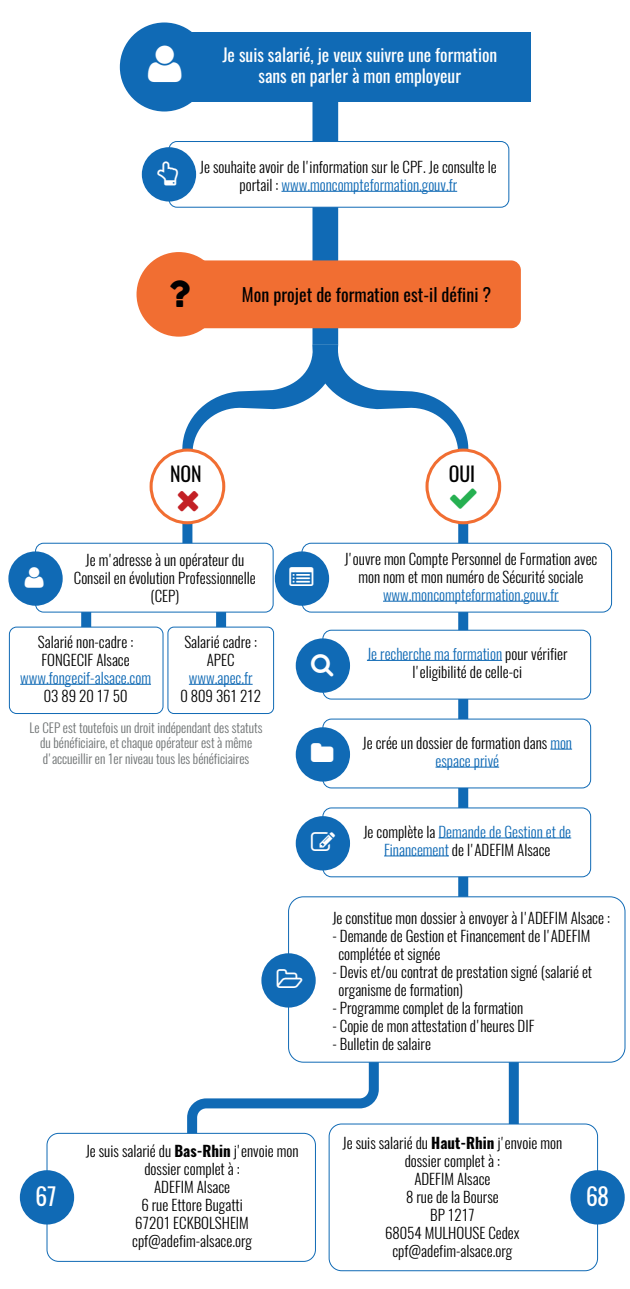
<style>
.page{position:relative;width:630px;height:1289px;background:#fff}
.page>*{position:absolute;margin:0;border:0;box-sizing:border-box;transform-origin:0 0}
.t1{font:23.7px "Oswald";color:#fff}
.t2{font:19.9px "Oswald";color:#000001}
.t3{font:18px "Oswald";color:#000001}
.t4{font:17.6px/21.1px "Oswald";color:#fff;text-align:center}
.t5{font:300 15px/18px "Oswald";color:#000001;text-align:center}
.t6{font:300 15px/18px "Oswald";color:#106ab5;text-align:center}
.t7{font:300 13px/15.6px "Oswald";color:#6d7172;text-align:center}
.s1{color:#106ab5}
.s2{font-weight:700}
.s3{color:#000001}
</style>
<div class="page">
<div style="left:182px;top:453px;width:10px;height:126px;background:#106ab5"></div>
<div style="left:81px;top:571px;width:10px;height:126px;background:#106ab5"></div>
<div style="left:216px;top:571px;width:10px;height:126px;background:#106ab5"></div>
<div style="left:312px;top:302px;width:26px;height:43px;background:#106ab5"></div>
<div style="left:458px;top:453px;width:10px;height:550px;background:#106ab5"></div>
<svg style="left:182px;top:345px;width:286px;height:108px"></svg>
<div style="left:509px;top:997px;width:10px;height:199px;background:#106ab5"></div>
<svg style="left:182px;top:959px;width:202px;height:248px"></svg>
<div style="left:36px;top:543px;width:237px;height:69px;background:#fff;border-radius:8px"></div>
<div style="left:35px;top:543px;width:239px;height:69px;border:1px solid #106ab5;border-radius:8px"></div>
<div style="left:8px;top:551px;width:55px;height:55px;background:#106ab5;border-radius:50%"></div>
<div style="left:302px;top:543px;width:310px;height:69px;background:#fff;border-radius:9px"></div>
<div style="left:302px;top:543px;width:310px;height:69px;border:1px solid #106ab5;border-radius:9px"></div>
<div style="left:275px;top:551px;width:54px;height:55px;background:#106ab5;border-radius:50%"></div>
<hr style="left:383px;top:601px;width:176px;height:1px;background:#106ab5">
<div style="left:323px;top:630px;width:268px;height:69px;background:#fff;border-radius:9px"></div>
<div style="left:322px;top:630px;width:269px;height:69px;border:1px solid #106ab5;border-radius:9px"></div>
<div style="left:296px;top:638px;width:54px;height:55px;background:#106ab5;border-radius:50%"></div>
<hr style="left:367px;top:660px;width:135px;height:1px;background:#106ab5">
<div style="left:323px;top:719px;width:268px;height:69px;background:#fff;border-radius:9px"></div>
<div style="left:322px;top:718px;width:269px;height:70px;border:1px solid #106ab5;border-radius:9px"></div>
<div style="left:296px;top:727px;width:54px;height:54px;background:#106ab5;border-radius:50%"></div>
<svg style="left:550px;top:749px;width:22px;height:1px"></svg>
<hr style="left:436px;top:767px;width:63px;height:1px;background:#106ab5">
<div style="left:323px;top:808px;width:268px;height:69px;background:#fff;border-radius:9px"></div>
<div style="left:322px;top:807px;width:269px;height:70px;border:1px solid #106ab5;border-radius:9px"></div>
<div style="left:296px;top:816px;width:54px;height:54px;background:#106ab5;border-radius:50%"></div>
<hr style="left:439px;top:838px;width:132px;height:1px;background:#106ab5">
<hr style="left:384px;top:856px;width:65px;height:1px;background:#106ab5">
<div style="left:289px;top:897px;width:336px;height:165px;background:#fff;border-radius:15px"></div>
<div style="left:288px;top:896px;width:337px;height:166px;border:1px solid #106ab5;border-radius:15px"></div>
<div style="left:261px;top:953px;width:55px;height:54px;background:#106ab5;border-radius:50%"></div>
<div style="left:47px;top:1133px;width:268px;height:128px;background:#fff;border-radius:12px"></div>
<div style="left:47px;top:1133px;width:269px;height:129px;border:1px solid #106ab5;border-radius:12px"></div>
<div style="left:20px;top:1170px;width:54px;height:54px;background:#106ab5;border-radius:50%"></div>
<div style="left:329px;top:1124px;width:269px;height:146px;background:#fff;border-radius:13px"></div>
<div style="left:329px;top:1123px;width:269px;height:148px;border:1px solid #106ab5;border-radius:13px"></div>
<div style="left:570px;top:1170px;width:55px;height:54px;background:#106ab5;border-radius:50%"></div>
<div style="left:9px;top:627px;width:154px;height:86px;background:#fff;border-radius:7px"></div>
<div style="left:9px;top:627px;width:154px;height:87px;border:1px solid #106ab5;border-radius:7px"></div>
<hr style="left:20px;top:684px;width:131px;height:1px;background:#106ab5">
<div style="left:168px;top:627px;width:106px;height:86px;background:#fff;border-radius:6px"></div>
<div style="left:167px;top:627px;width:107px;height:87px;border:1px solid #106ab5;border-radius:6px"></div>
<hr style="left:189px;top:684px;width:64px;height:1px;background:#106ab5">
<div style="left:312px;top:82px;width:26px;height:200px;background:#106ab5"></div>
<div style="left:169px;top:141px;width:340px;height:66px;background:#fff;border-radius:8px"></div>
<div style="left:168px;top:141px;width:341px;height:67px;border:1px solid #106ab5;border-radius:8px"></div>
<hr style="left:281px;top:191px;width:176px;height:1px;background:#106ab5">
<div style="left:142px;top:147px;width:54px;height:54px;background:#106ab5;border-radius:50%"></div>
<div style="left:192px;top:260px;width:329px;height:68px;background:#f16e32;border-radius:10px"></div>
<div style="left:137px;top:252px;width:84px;height:85px;background:#f16e32;border-radius:50%"></div>
<div style="left:427px;top:450px;width:73px;height:73px;background:#fff;border-radius:50%"></div>
<div style="left:425px;top:448px;width:76px;height:76px;border:3px solid #f16e32;border-radius:50%"></div>
<div style="left:151px;top:450px;width:73px;height:73px;background:#fff;border-radius:50%"></div>
<div style="left:150px;top:448px;width:75px;height:76px;border:3px solid #f16e32;border-radius:50%"></div>
<div style="left:174px;top:32px;width:357px;height:70px;background:#106ab5"></div>
<div style="left:120px;top:22px;width:89px;height:89px;background:#106ab5;border-radius:50%"></div>
<p class="t4" style="left:222px;top:44px;width:276px">Je suis salarié, je veux suivre une formation sans en parler à mon employeur</p>
<p class="t5" style="left:200px;top:158px;width:298px">Je souhaite avoir de l'information sur le CPF. Je consulte le portail : <span class="s1">www.moncompteformation.gouv.fr</span></p>
<p class="t3" style="left:242px;top:282px;width:251px">Mon projet de formation est-il défini ?</p>
<h2 class="t2" style="left:170px;top:460px;width:33px">NON</h2>
<h2 class="t2" style="left:449px;top:460px;width:28px">OUI</h2>
<p class="t5" style="left:74px;top:551px;width:184px">Je m'adresse à un opérateur du<br>Conseil en évolution Professionnelle (CEP)</p>
<p class="t5" style="left:344px;top:550px;width:255px">J'ouvre mon Compte Personnel de Formation avec mon nom et mon numéro de Sécurité sociale</p>
<p class="t6" style="left:383px;top:586px;width:177px">www.moncompteformation.gouv.fr</p>
<p class="t5" style="left:38px;top:633px;width:97px;text-align:left">Salarié non-cadre :<br>FONGECIF Alsace</p>
<p class="t6" style="left:20px;top:669px;width:132px">www.fongecif-alsace.com</p>
<p class="t5" style="left:44px;top:687px;width:85px">03 89 20 17 50</p>
<p class="t5" style="left:184px;top:633px;width:74px">Salarié cadre :<br>APEC</p>
<p class="t6" style="left:189px;top:669px;width:65px">www.apec.fr</p>
<p class="t5" style="left:181px;top:687px;width:82px">0 809 361 212</p>
<p class="t7" style="left:30px;top:720px;width:235px">Le CEP est toutefois un droit indépendant des statuts du bénéficiaire, et chaque opérateur est à même d'accueillir en 1er niveau tous les bénéficiaires</p>
<h1 class="t1" style="left:35px;top:1180px;width:22px">67</h1>
<p class="t5" style="left:86px;top:1141px;width:214px">Je suis salarié du <span class="s2">Bas-Rhin</span> j'envoie mon dossier complet à :<br>ADEFIM Alsace<br>6 rue Ettore Bugatti<br>67201 ECKBOLSHEIM cpf@adefim-alsace.org</p>
<p class="t5" style="left:367px;top:645px;width:202px"><span class="s1">Je recherche ma formation</span> pour vérifier l'eligibilité de celle-ci</p>
<p class="t5" style="left:363px;top:734px;width:211px">Je crée un dossier de formation dans <span class="s1">mon espace privé</span></p>
<p class="t6" style="left:363px;top:822px;width:209px"><span class="s3">Je complète la</span> Demande de Gestion et de<br>Financement <span class="s3">de l'ADEFIM Alsace</span></p>
<p class="t5" style="left:332px;top:909px;width:279px">Je constitue mon dossier à envoyer à l'ADEFIM Alsace :</p>
<p class="t5" style="left:338px;top:927px;width:254px;text-align:left;text-indent:-6px">- Demande de Gestion et Financement de l'ADEFIM complétée et signée</p>
<p class="t5" style="left:338px;top:963px;width:255px;text-align:left;text-indent:-6px">- Devis et/ou contrat de prestation signé (salarié et organisme de formation)</p>
<p class="t5" style="left:332px;top:999px;width:193px">- Programme complet de la formation</p>
<p class="t5" style="left:332px;top:1017px;width:204px">- Copie de mon attestation d'heures DIF</p>
<p class="t5" style="left:332px;top:1035px;width:100px">- Bulletin de salaire</p>
<p class="t5" style="left:343px;top:1133px;width:221px">Je suis salarié du <span class="s2">Haut-Rhin</span> j'envoie mon dossier complet à :<br>ADEFIM Alsace<br>8 rue de la Bourse<br>BP 1217<br>68054 MULHOUSE Cedex cpf@adefim-alsace.org</p>
<h1 class="t1" style="left:586px;top:1180px;width:24px">68</h1>
</div>
